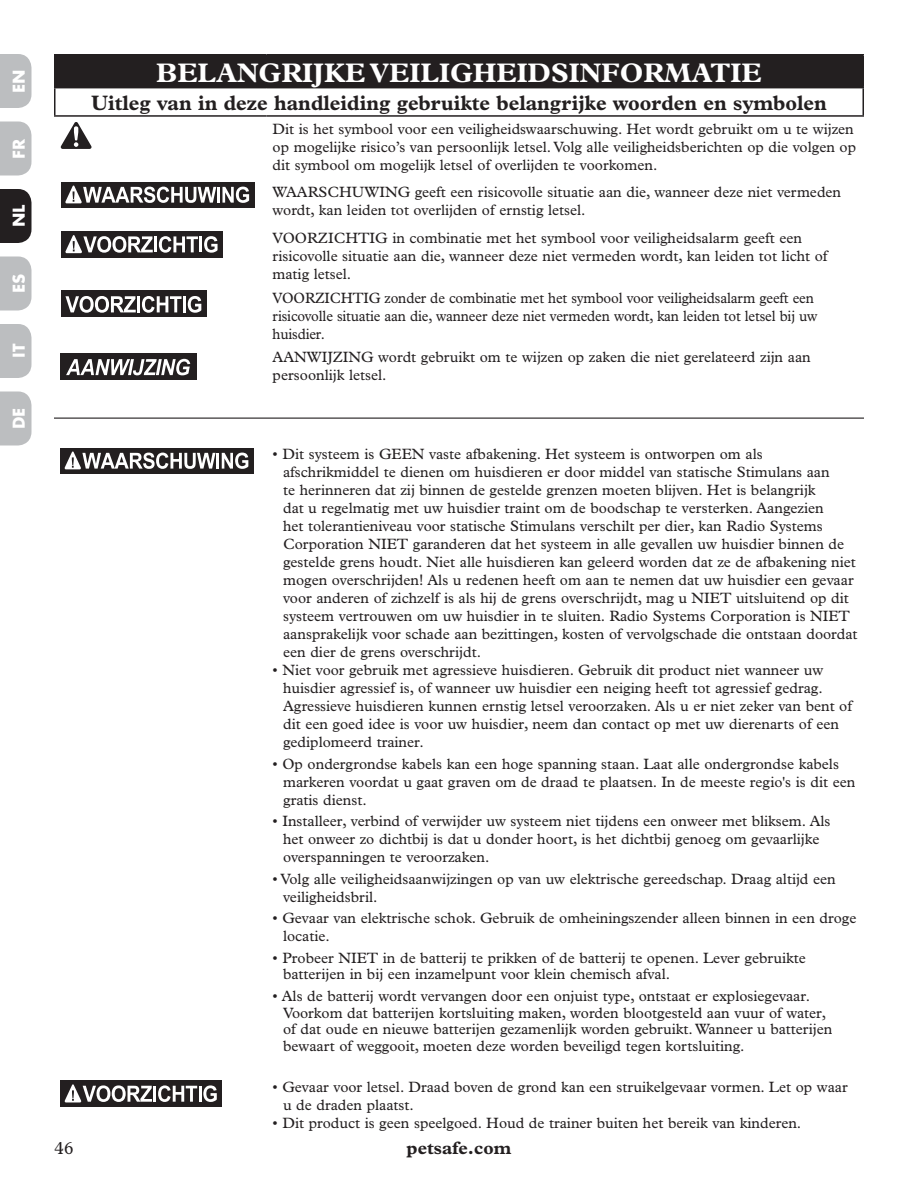
<style>
.page{position:relative;width:918px;height:1188px;background:#fff}
.page>*{position:absolute;margin:0;border:0;box-sizing:border-box;transform-origin:0 0}
.t1{font:700 27px "Plantin";color:#fff}
.t2{font:700 21px "Plantin";color:#231f20}
.t3{font:18px "Futura PT Bold";color:#fff}
.t4{font:700 18px "Plantin";color:#231f20}
.t5{font:18px "Plantin";color:#231f20}
.t6{font:15px/18px "Plantin";color:#231f20}
.t7{font:15px/18px "Plantin";color:#231f20;scale:.95 1}
</style>
<div class="page">
<svg style="left:0;top:54px;width:32px;height:54px;background:#bfc1c3"></svg>
<svg style="left:0;top:256px;width:32px;height:54px;background:#c0c2c4"></svg>
<svg style="left:0;top:122px;width:32px;height:54px;background:#c0c2c4"></svg>
<svg style="left:0;top:324px;width:32px;height:54px;background:#bfc1c3"></svg>
<svg style="left:0;top:189px;width:32px;height:54px;background:#302c2d"></svg>
<svg style="left:0;top:392px;width:32px;height:54px;background:#c0c2c4"></svg>
<hr style="left:54px;top:418px;width:810px;height:1px;background:#231f20">
<div style="left:55px;top:55px;width:808px;height:33px;background:#231f20"></div>
<hr style="left:862px;top:56px;width:2px;height:31px;background:#231f20">
<hr style="left:862px;top:88px;width:2px;height:27px;background:#231f20">
<hr style="left:54px;top:88px;width:2px;height:27px;background:#231f20">
<hr style="left:54px;top:115px;width:213px;height:2px;background:#231f20">
<hr style="left:267px;top:115px;width:597px;height:2px;background:#231f20">
<hr style="left:54px;top:54px;width:213px;height:2px;background:#231f20">
<hr style="left:54px;top:56px;width:2px;height:31px;background:#231f20">
<hr style="left:267px;top:54px;width:597px;height:2px;background:#231f20">
<hr style="left:54px;top:87px;width:213px;height:1px;background:#231f20">
<hr style="left:267px;top:87px;width:597px;height:1px;background:#231f20">
<svg style="left:61px;top:122px;width:31px;height:27px"></svg>
<div style="left:61px;top:182px;width:193px;height:26px;background:#231f20"></div>
<hr style="left:217px;top:187px;width:3px;height:16px;background:#fff">
<svg style="left:222px;top:187px;width:27px;height:16px"></svg>
<svg style="left:65px;top:185px;width:151px;height:18px"></svg>
<div style="left:61px;top:231px;width:162px;height:26px;background:#231f20"></div>
<hr style="left:154px;top:236px;width:3px;height:16px;background:#fff">
<svg style="left:159px;top:236px;width:39px;height:17px"></svg>
<hr style="left:199px;top:236px;width:3px;height:16px;background:#fff">
<svg style="left:204px;top:236px;width:14px;height:17px"></svg>
<svg style="left:65px;top:235px;width:88px;height:18px"></svg>
<div style="left:61px;top:291px;width:146px;height:26px;background:#231f20"></div>
<svg style="left:65px;top:296px;width:71px;height:17px"></svg>
<hr style="left:137px;top:296px;width:3px;height:16px;background:#fff">
<svg style="left:142px;top:296px;width:40px;height:17px"></svg>
<hr style="left:183px;top:296px;width:3px;height:16px;background:#fff">
<svg style="left:188px;top:296px;width:13px;height:17px"></svg>
<div style="left:61px;top:354px;width:136px;height:26px;background:#231f20"></div>
<svg style="left:66px;top:359px;width:124px;height:16px"></svg>
<div style="left:60px;top:448px;width:194px;height:25px;background:#231f20"></div>
<svg style="left:64px;top:451px;width:184px;height:18px"></svg>
<div style="left:60px;top:1080px;width:162px;height:27px;background:#231f20"></div>
<hr style="left:153px;top:1086px;width:3px;height:16px;background:#fff">
<svg style="left:158px;top:1085px;width:59px;height:17px"></svg>
<svg style="left:64px;top:1084px;width:88px;height:18px"></svg>
<p class="t3" style="left:8px;top:93px;width:25px;rotate:-90deg">EN</p>
<p class="t3" style="left:8px;top:159px;width:22px;rotate:-90deg">FR</p>
<p class="t3" style="left:8px;top:227px;width:24px;rotate:-90deg">NL</p>
<p class="t3" style="left:8px;top:293px;width:21px;rotate:-90deg">ES</p>
<p class="t3" style="left:8px;top:358px;width:16px;rotate:-90deg">IT</p>
<p class="t3" style="left:8px;top:429px;width:23px;rotate:-90deg">DE</p>
<h1 class="t1" style="left:156px;top:57px;width:607px">BELANGRIJKE VEILIGHEIDSINFORMATIE</h1>
<h2 class="t2" style="left:91px;top:91px;width:737px">Uitleg van in deze handleiding gebruikte belangrijke woorden en symbolen</h2>
<p class="t6" style="left:273px;top:121px;width:585px">Dit is het symbool voor een veiligheidswaarschuwing. Het wordt gebruikt om u te wijzen op mogelijke risico’s van persoonlijk letsel. Volg alle veiligheidsberichten op die volgen op dit symbool om mogelijk letsel of overlijden te voorkomen.</p>
<p class="t6" style="left:273px;top:184px;width:570px">WAARSCHUWING geeft een risicovolle situatie aan die, wanneer deze niet vermeden wordt, kan leiden tot overlijden of ernstig letsel.</p>
<p class="t6" style="left:273px;top:230px;width:557px">VOORZICHTIG in combinatie met het symbool voor veiligheidsalarm geeft een risicovolle situatie aan die, wanneer deze niet vermeden wordt, kan leiden tot licht of matig letsel.</p>
<p class="t7" style="left:273px;top:290px;width:575px">VOORZICHTIG zonder de combinatie met het symbool voor veiligheidsalarm geeft een risicovolle situatie aan die, wanneer deze niet vermeden wordt, kan leiden tot letsel bij uw huisdier.</p>
<p class="t6" style="left:273px;top:349px;width:540px">AANWIJZING wordt gebruikt om te wijzen op zaken die niet gerelateerd zijn aan persoonlijk letsel.</p>
<p class="t6" style="left:283px;top:446px;width:576px;text-indent:-10px">• Dit systeem is GEEN vaste afbakening. Het systeem is ontworpen om als afschrikmiddel te dienen om huisdieren er door middel van statische Stimulans aan<br>te herinneren dat zij binnen de gestelde grenzen moeten blijven. Het is belangrijk<br>dat u regelmatig met uw huisdier traint om de boodschap te versterken. Aangezien<br>het tolerantieniveau voor statische Stimulans verschilt per dier, kan Radio Systems Corporation NIET garanderen dat het systeem in alle gevallen uw huisdier binnen de gestelde grens houdt. Niet alle huisdieren kan geleerd worden dat ze de afbakening niet mogen overschrijden! Als u redenen heeft om aan te nemen dat uw huisdier een gevaar voor anderen of zichzelf is als hij de grens overschrijdt, mag u NIET uitsluitend op dit systeem vertrouwen om uw huisdier in te sluiten. Radio Systems Corporation is NIET aansprakelijk voor schade aan bezittingen, kosten of vervolgschade die ontstaan doordat een dier de grens overschrijdt.</p>
<p class="t6" style="left:283px;top:662px;width:571px;text-indent:-10px">• Niet voor gebruik met agressieve huisdieren. Gebruik dit product niet wanneer uw huisdier agressief is, of wanneer uw huisdier een neiging heeft tot agressief gedrag.<br>Agressieve huisdieren kunnen ernstig letsel veroorzaken. Als u er niet zeker van bent of dit een goed idee is voor uw huisdier, neem dan contact op met uw dierenarts of een gediplomeerd trainer.</p>
<p class="t6" style="left:283px;top:756px;width:574px;text-indent:-10px">• Op ondergrondse kabels kan een hoge spanning staan. Laat alle ondergrondse kabels markeren voordat u gaat graven om de draad te plaatsen. In de meeste regio's is dit een gratis dienst.</p>
<p class="t6" style="left:283px;top:813px;width:549px;text-indent:-10px">• Installeer, verbind of verwijder uw systeem niet tijdens een onweer met bliksem. Als het onweer zo dichtbij is dat u donder hoort, is het dichtbij genoeg om gevaarlijke overspanningen te veroorzaken.</p>
<p class="t6" style="left:283px;top:871px;width:554px;text-indent:-10px">• Volg alle veiligheidsaanwijzingen op van uw elektrische gereedschap. Draag altijd een veiligheidsbril.</p>
<p class="t6" style="left:283px;top:910px;width:575px;text-indent:-10px">• Gevaar van elektrische schok. Gebruik de omheiningszender alleen binnen in een droge locatie.</p>
<p class="t6" style="left:283px;top:951px;width:524px;line-height:16.5px;text-indent:-10px">• Probeer NIET in de batterij te prikken of de batterij te openen. Lever gebruikte batterijen in bij een inzamelpunt voor klein chemisch afval.</p>
<p class="t6" style="left:283px;top:989px;width:551px;line-height:16.5px;text-indent:-10px">• Als de batterij wordt vervangen door een onjuist type, ontstaat er explosiegevaar.<br>Voorkom dat batterijen kortsluiting maken, worden blootgesteld aan vuur of water, of dat oude en nieuwe batterijen gezamenlijk worden gebruikt. Wanneer u batterijen bewaart of weggooit, moeten deze worden beveiligd tegen kortsluiting.</p>
<p class="t6" style="left:283px;top:1079px;width:566px;text-indent:-10px">• Gevaar voor letsel. Draad boven de grond kan een struikelgevaar vormen. Let op waar u de draden plaatst.</p>
<p class="t6" style="left:273px;top:1115px;width:530px">• Dit product is geen speelgoed. Houd de trainer buiten het bereik van kinderen.</p>
<p class="t5" style="left:54px;top:1141px;width:21px">46</p>
<p class="t4" style="left:407px;top:1138px;width:106px">petsafe.com</p>
</div>
